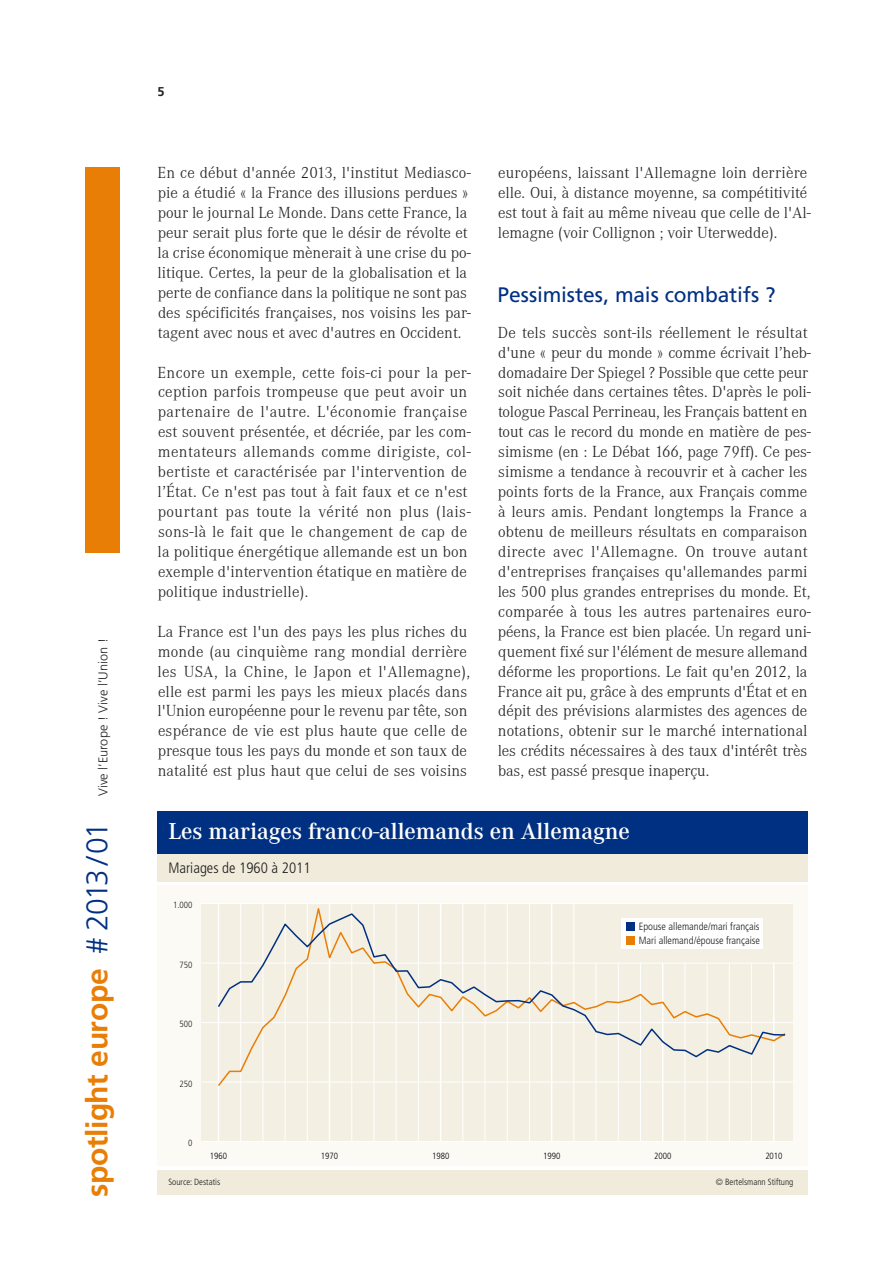
<style>
.page{position:relative;width:893px;height:1263px;background:#fff}
.page>*{position:absolute;margin:0;border:0;box-sizing:border-box;transform-origin:0 0}
.t1{font:700 30px "Frutiger LT Std";letter-spacing:-.015em;color:#e87e06}
.t2{font:600 24px "Corporate A";letter-spacing:-.005em;color:#fff}
.Chapter_titel{font:21px "Frutiger LT Std";letter-spacing:-.005em;color:#013082}
.Fliesstext_DE{font:300 16.5px/20px "Corporate A";letter-spacing:.005em;color:#231f20}
.t3{font:300 condensed 15px "Frutiger LT Std";color:#1d1d1b}
.t4{font:300 12.75px "Frutiger LT Std";letter-spacing:.01em;color:#231f20}
.t5{font:700 12.75px "Frutiger LT Std";color:#231f20}
.t6{font:300 condensed 10.5px/14.1px "Frutiger LT";color:#1d1d1b}
.t7{font:300 condensed 9px "Frutiger LT Std";color:#1d1d1b}
.t8{font:300 condensed 9px "Frutiger LT Std";color:#000}
.t9{font:300 condensed 9px "Frutiger LT Std";color:#1e1e1c}
.s1{font-weight:300;color:#013082}
</style>
<div class="page">
<div style="left:85px;top:167px;width:34px;height:386px;background:#e87e06"></div>
<div style="left:157px;top:886px;width:651px;height:280px;background:#fcfaf5"></div>
<div style="left:157px;top:853px;width:651px;height:28px;background:#f0ebdb"></div>
<div style="left:157px;top:811px;width:651px;height:42px;background:#003082"></div>
<div style="left:157px;top:1170px;width:651px;height:25px;background:#f0ebdb"></div>
<div style="left:201px;top:903px;width:592px;height:238px;background:#f3efe2"></div>
<hr style="left:201px;top:1022px;width:592px;height:1px;background:#fff">
<hr style="left:201px;top:1082px;width:592px;height:1px;background:#fff">
<hr style="left:201px;top:963px;width:592px;height:1px;background:#fff">
<hr style="left:201px;top:903px;width:592px;height:1px;background:#fff">
<hr style="left:201px;top:1141px;width:592px;height:1px;background:#fff">
<hr style="left:218px;top:903px;width:1px;height:238px;background:#fff">
<hr style="left:240px;top:903px;width:1px;height:238px;background:#fff">
<hr style="left:263px;top:903px;width:1px;height:238px;background:#fff">
<hr style="left:285px;top:903px;width:1px;height:238px;background:#fff">
<hr style="left:307px;top:903px;width:1px;height:238px;background:#fff">
<hr style="left:351px;top:903px;width:1px;height:238px;background:#fff">
<hr style="left:374px;top:903px;width:1px;height:238px;background:#fff">
<hr style="left:396px;top:903px;width:1px;height:238px;background:#fff">
<hr style="left:418px;top:903px;width:1px;height:238px;background:#fff">
<hr style="left:463px;top:903px;width:1px;height:238px;background:#fff">
<hr style="left:485px;top:903px;width:1px;height:238px;background:#fff">
<hr style="left:507px;top:903px;width:1px;height:238px;background:#fff">
<hr style="left:529px;top:903px;width:1px;height:238px;background:#fff">
<hr style="left:574px;top:903px;width:1px;height:238px;background:#fff">
<hr style="left:596px;top:963px;width:1px;height:178px;background:#fff">
<hr style="left:618px;top:963px;width:1px;height:178px;background:#fff">
<hr style="left:640px;top:963px;width:1px;height:178px;background:#fff">
<hr style="left:685px;top:963px;width:1px;height:178px;background:#fff">
<hr style="left:707px;top:963px;width:1px;height:178px;background:#fff">
<hr style="left:729px;top:963px;width:1px;height:178px;background:#fff">
<hr style="left:751px;top:963px;width:1px;height:178px;background:#fff">
<hr style="left:773px;top:963px;width:1px;height:178px;background:#fff">
<hr style="left:329px;top:903px;width:1px;height:238px;background:#fff">
<hr style="left:440px;top:903px;width:1px;height:238px;background:#fff">
<hr style="left:551px;top:903px;width:1px;height:238px;background:#fff">
<hr style="left:662px;top:963px;width:1px;height:178px;background:#fff">
<svg style="left:216px;top:904px;width:571px;height:184px"></svg>
<svg style="left:216px;top:912px;width:571px;height:146px"></svg>
<div style="left:622px;top:918px;width:141px;height:31px;background:#fff"></div>
<div style="left:626px;top:922px;width:8px;height:8px;background:#003082"></div>
<div style="left:626px;top:936px;width:8px;height:9px;background:#e87e06"></div>
<p class="t4" style="left:96px;top:796px;width:160px;rotate:-90deg">Vive l’Europe ! Vive l’Union !</p>
<h1 class="t1" style="left:79px;top:1197px;width:376px;rotate:-90deg">spotlight europe <span class="s1"># 2013/01</span></h1>
<p class="t5" style="left:157px;top:84px;width:9px">5</p>
<p class="Fliesstext_DE" style="left:158px;top:163px;width:315px">En ce début d'année 2013, l'institut Mediasco&shy;pie a étudié « la France des illusions perdues » pour le journal Le Monde. Dans cette France, la peur serait plus forte que le désir de révolte et la crise économique mènerait à une crise du po&shy;litique. Certes, la peur de la globalisation et la perte de confiance dans la politique ne sont pas des spécificités françaises, nos voisins les par&shy;tagent avec nous et avec d'autres en Occident.</p>
<p class="Fliesstext_DE" style="left:158px;top:362px;width:315px">Encore un exemple, cette fois-ci pour la per&shy;ception parfois trompeuse que peut avoir un partenaire de l'autre. L'économie française est souvent présentée, et décriée, par les com&shy;mentateurs allemands comme dirigiste, col&shy;bertiste et caractérisée par l'intervention de l’État. Ce n'est pas tout à fait faux et ce n'est pourtant pas toute la vérité non plus (lais&shy;sons-là le fait que le changement de cap de la politique énergétique allemande est un bon exemple d'intervention étatique en matière de politique industrielle).</p>
<p class="Fliesstext_DE" style="left:158px;top:622px;width:314px">La France est l'un des pays les plus riches du monde (au cinquième rang mondial derrière les USA, la Chine, le Japon et l'Allemagne), elle est parmi les pays les mieux placés dans l'Union européenne pour le revenu par tête, son espérance de vie est plus haute que celle de presque tous les pays du monde et son taux de natalité est plus haut que celui de ses voisins</p>
<p class="Fliesstext_DE" style="left:498px;top:163px;width:315px">européens, laissant l'Allemagne loin derrière elle. Oui, à distance moyenne, sa compétitivité est tout à fait au même niveau que celle de l'Al&shy;lemagne (voir Collignon ; voir Uterwedde).</p>
<p class="Chapter_titel" style="left:498px;top:282px;width:280px">Pessimistes, mais combatifs ?</p>
<p class="Fliesstext_DE" style="left:498px;top:323px;width:315px">De tels succès sont-ils réellement le résultat d'une « peur du monde » comme écrivait l’heb&shy;domadaire Der Spiegel ? Possible que cette peur soit nichée dans certaines têtes. D'après le poli&shy;tologue Pascal Perrineau, les Français battent en tout cas le record du monde en matière de pes&shy;simisme (en : Le Débat 166, page 79ff). Ce pes&shy;simisme a tendance à recouvrir et à cacher les points forts de la France, aux Français comme à leurs amis. Pendant longtemps la France a obtenu de meilleurs résultats en comparaison directe avec l'Allemagne. On trouve autant d'entreprises françaises qu'allemandes parmi les 500 plus grandes entreprises du monde. Et, comparée à tous les autres partenaires euro&shy;péens, la France est bien placée. Un regard uni&shy;quement fixé sur l'élément de mesure allemand déforme les proportions. Le fait qu'en 2012, la France ait pu, grâce à des emprunts d'État et en dépit des prévisions alarmistes des agences de notations, obtenir sur le marché international les crédits nécessaires à des taux d'intérêt très bas, est passé presque inaperçu.</p>
<p class="t2" style="left:168px;top:818px;width:463px">Les mariages franco-allemands en Allemagne</p>
<p class="t3" style="left:168px;top:859px;width:144px">Mariages de 1960 à 2011</p>
<p class="t9" style="left:173px;top:900px;width:21px">1.000</p>
<p class="t9" style="left:180px;top:959px;width:14px">750</p>
<p class="t6" style="left:639px;top:920px;width:123px">Epouse allemande/mari français<br>Mari allemand/épouse française</p>
<p class="t9" style="left:180px;top:1019px;width:14px">500</p>
<p class="t9" style="left:180px;top:1078px;width:14px">250</p>
<p class="t9" style="left:188px;top:1138px;width:6px">0</p>
<p class="t8" style="left:210px;top:1151px;width:19px">1960</p>
<p class="t8" style="left:321px;top:1151px;width:19px">1970</p>
<p class="t8" style="left:432px;top:1151px;width:19px">1980</p>
<p class="t8" style="left:543px;top:1151px;width:19px">1990</p>
<p class="t8" style="left:654px;top:1151px;width:19px">2000</p>
<p class="t8" style="left:765px;top:1151px;width:19px">2010</p>
<p class="t7" style="left:168px;top:1177px;width:53px">Source: Destatis</p>
<p class="t7" style="left:716px;top:1177px;width:79px">© Bertelsmann Stiftung</p>
</div>
